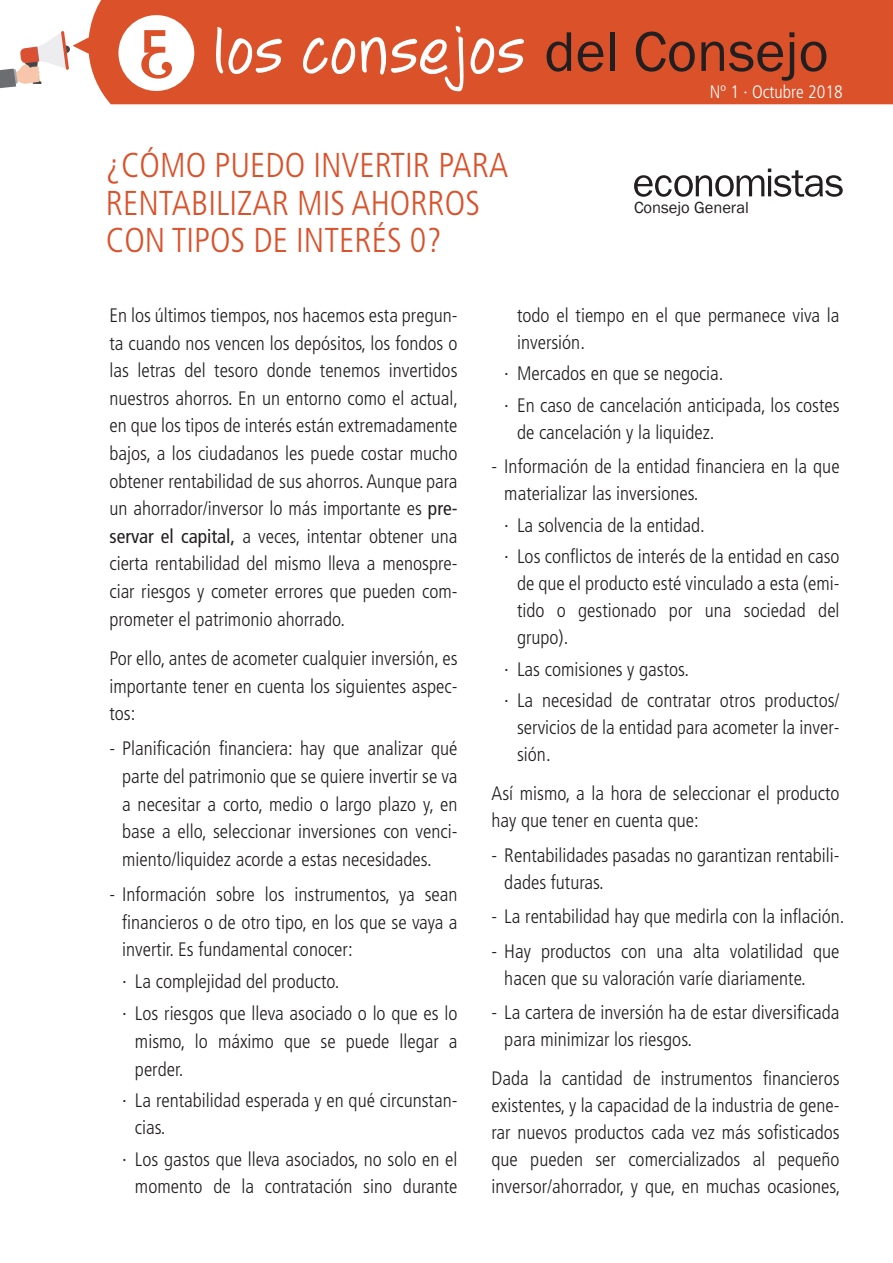
<style>
.page{position:relative;width:893px;height:1263px;background:#fff}
.page>*{position:absolute;margin:0;border:0;box-sizing:border-box;transform-origin:0 0}
.t1{font:75px "Jotting";color:#fff}
.t2{font:300 condensed 34.5px/37.5px "Frutiger";color:#da512a}
.t3{font:300 condensed 19.5px/27.6px "Frutiger";color:#231f20}
.t4{font:300 condensed 18px "Frutiger";color:#fff}
.t5{font:16.5px "Franklin Gothic";color:#231f20}
.s1{font-family:"Franklin Gothic";font-size:57.9px;color:#231f20}
.s2{font-weight:400}
</style>
<div class="page">
<svg style="left:634px;top:169px;width:209px;height:28px"></svg>
<div style="left:73px;top:0;width:820px;height:104px;background:#da512a"></div>
<svg style="left:0;top:31px;width:69px;height:58px"></svg>
<div style="left:118px;top:15px;width:76px;height:76px;background:#fff;border-radius:50%"></div>
<svg style="left:141px;top:30px;width:31px;height:49px"></svg>
<h1 class="t1" style="left:212px;top:11px;width:618px">los consejos <span class="s1">del Consejo</span></h1>
<p class="t4" style="left:710px;top:84px;width:134px">Nº 1 · Octubre 2018</p>
<h2 class="t2" style="left:106px;top:149px;width:404px">¿CÓMO PUEDO INVERTIR PARA<br>RENTABILIZAR MIS AHORROS<br>CON TIPOS DE INTERÉS 0?</h2>
<p class="t5" style="left:634px;top:198px;width:116px">Consejo General</p>
<p class="t3" style="left:109px;top:303px;width:350px;text-align:justify">En los últimos tiempos, nos hacemos esta pregun&shy;ta cuando nos vencen los depósitos, los fondos o las letras del tesoro donde tenemos invertidos nuestros ahorros. En un entorno como el actual, en que los tipos de interés están extremadamente bajos, a los ciudadanos les puede costar mucho obtener rentabilidad de sus ahorros. Aunque para un ahorrador/inversor lo más importante es <span class="s2">pre&shy;servar el capital,</span> a veces, intentar obtener una cierta rentabilidad del mismo lleva a menospre&shy;ciar riesgos y cometer errores que pueden com&shy;prometer el patrimonio ahorrado.</p>
<p class="t3" style="left:109px;top:646px;width:349px;text-align:justify">Por ello, antes de acometer cualquier inversión, es importante tener en cuenta los siguientes aspec&shy;tos:</p>
<p class="t3" style="left:122px;top:736px;width:337px;text-align:justify;text-indent:-13px">- Planificación financiera: hay que analizar qué parte del patrimonio que se quiere invertir se va a necesitar a corto, medio o largo plazo y, en base a ello, seleccionar inversiones con venci&shy;miento/liquidez acorde a estas necesidades.</p>
<p class="t3" style="left:122px;top:882px;width:337px;text-align:justify;text-indent:-13px">- Información sobre los instrumentos, ya sean financieros o de otro tipo, en los que se vaya a invertir. Es fundamental conocer:</p>
<p class="t3" style="left:122px;top:967px;width:337px;line-height:32.1px">· La complejidad del producto.<br>· Los riesgos que lleva asociado o lo que es lo</p>
<p class="t3" style="left:135px;top:1029px;width:324px">mismo, lo máximo que se puede llegar a perder.</p>
<p class="t3" style="left:135px;top:1088px;width:324px;line-height:27px;text-indent:-13px">· La rentabilidad esperada y en qué circunstan&shy;cias.</p>
<p class="t3" style="left:122px;top:1147px;width:337px;line-height:27px;text-align:right">· Los gastos que lleva asociados, no solo en el momento de la contratación sino durante</p>
<p class="t3" style="left:517px;top:303px;width:324px;line-height:27px">todo el tiempo en el que permanece viva la inversión.</p>
<p class="t3" style="left:504px;top:359px;width:337px;line-height:31.5px">· Mercados en que se negocia.<br>· En caso de cancelación anticipada, los costes</p>
<p class="t3" style="left:517px;top:420px;width:199px">de cancelación y la liquidez.</p>
<p class="t3" style="left:504px;top:455px;width:337px;line-height:27px;text-indent:-13px">- Información de la entidad financiera en la que materializar las inversiones.</p>
<p class="t3" style="left:504px;top:511px;width:337px;line-height:31.5px">· La solvencia de la entidad.<br>· Los conflictos de interés de la entidad en caso</p>
<p class="t3" style="left:517px;top:572px;width:324px;line-height:27px;text-align:justify">de que el producto esté vinculado a esta (emi&shy;tido o gestionado por una sociedad del grupo).</p>
<p class="t3" style="left:504px;top:655px;width:337px;line-height:31.5px">· Las comisiones y gastos.<br>· La necesidad de contratar otros productos/</p>
<p class="t3" style="left:517px;top:716px;width:324px;line-height:27px">servicios de la entidad para acometer la inver&shy;sión.</p>
<p class="t3" style="left:491px;top:782px;width:349px;line-height:27px">Así mismo, a la hora de seleccionar el producto hay que tener en cuenta que:</p>
<p class="t3" style="left:504px;top:843px;width:337px;line-height:27px;text-indent:-13px">- Rentabilidades pasadas no garantizan rentabili&shy;dades futuras.</p>
<p class="t3" style="left:491px;top:904px;width:354px">- La rentabilidad hay que medirla con la inflación.</p>
<p class="t3" style="left:504px;top:939px;width:337px;line-height:27px;text-indent:-13px">- Hay productos con una alta volatilidad que hacen que su valoración varíe diariamente.</p>
<p class="t3" style="left:504px;top:1001px;width:337px;line-height:27px;text-indent:-13px">- La cartera de inversión ha de estar diversificada para minimizar los riesgos.</p>
<p class="t3" style="left:491px;top:1067px;width:350px;line-height:27px;text-align:justify">Dada la cantidad de instrumentos financieros existentes, y la capacidad de la industria de gene&shy;rar nuevos productos cada vez más sofisticados que pueden ser comercializados al pequeño inversor/ahorrador, y que, en muchas ocasiones,</p>
</div>
